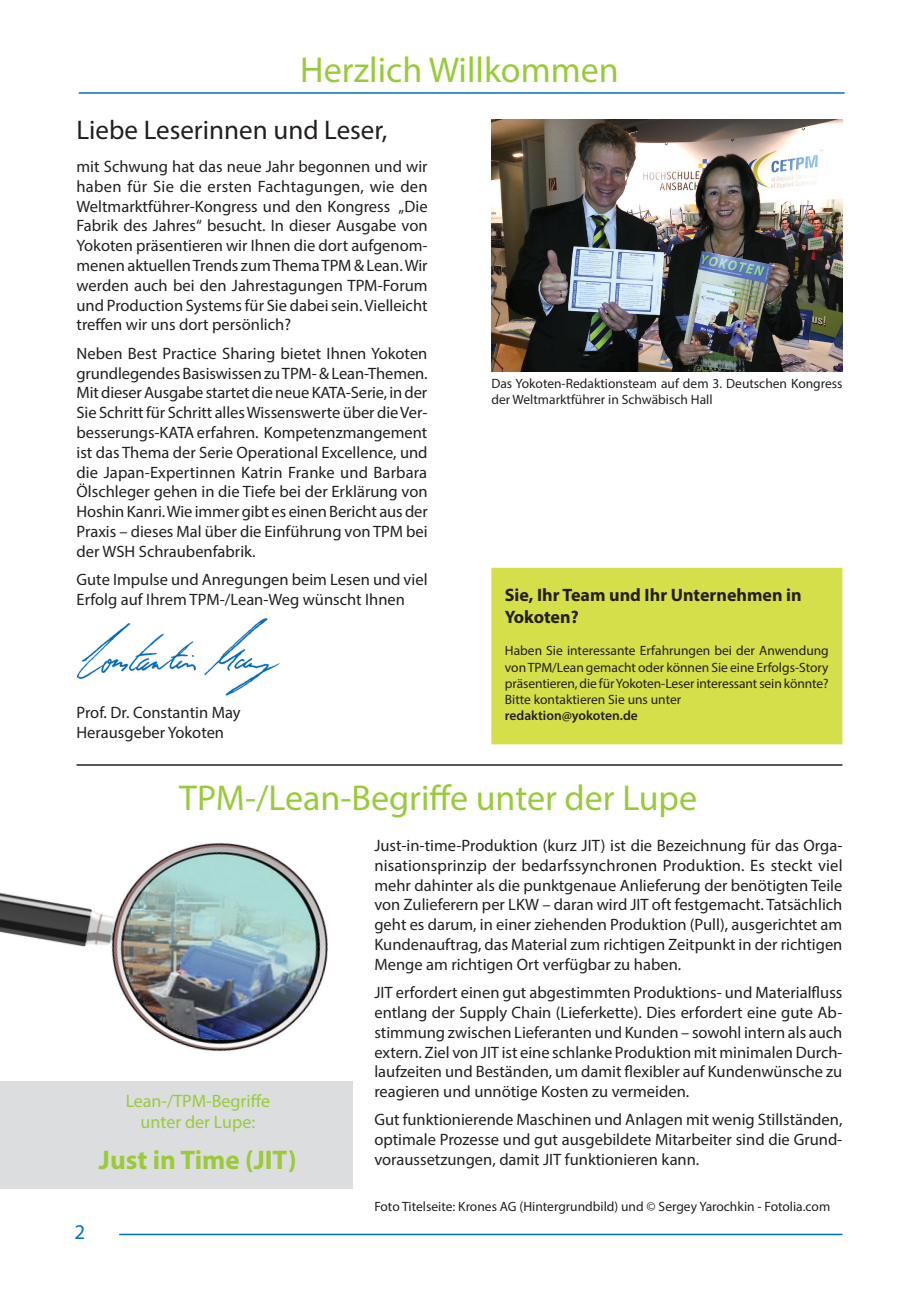
<style>
.page{position:relative;width:919px;height:1289px;background:#fff}
.page>*{position:absolute;margin:0;border:0;box-sizing:border-box;transform-origin:0 0}
.t1{font:36px "Myriad Pro";color:#9aca3c}
.t2{font:27px "Myriad Pro";color:#231f20}
.t3{font:700 27px "Myriad Pro";color:#9aca3c}
.t4{font:21px "Myriad Pro";color:#0072bc}
.t5{font:700 18px/21.6px "Myriad Pro";color:#231f20}
.t6{font:18px/21.6px "Myriad Pro";color:#9aca3c;text-align:center}
.t7{font:16.5px/19.8px "Myriad Pro";color:#231f20;text-align:justify}
.t8{font:13.5px/16.2px "Myriad Pro";color:#231f20;text-align:justify}
.t9{font:600 13.5px "Myriad Pro";color:#231f20}
</style>
<div class="page">
<hr style="left:79px;top:92px;width:765px;height:2px;background:#0072bc">
<hr style="left:119px;top:1233px;width:723px;height:2px;background:#0072bc">
<div style="left:0;top:1081px;width:353px;height:107px;background:#dcddde"></div>
<img style="left:76px;top:618px;width:204px;height:78px">
<img style="left:0;top:842px;width:328px;height:210px">
<hr style="left:77px;top:764px;width:765px;height:1px;background:#231f20">
<div style="left:491px;top:568px;width:351px;height:176px;background:#d4df49"></div>
<img style="left:491px;top:119px;width:351px;height:253px">
<h1 class="t1" style="left:300px;top:48px;width:320px">Herzlich Willkommen</h1>
<h2 class="t2" style="left:77px;top:114px;width:312px">Liebe Leserinnen und Leser,</h2>
<p class="t7" style="left:77px;top:156px;width:352px">mit Schwung hat das neue Jahr begonnen und wir haben für Sie die ersten Fachtagungen, wie den Weltmarktführer-Kongress und den Kongress „Die Fabrik des Jahres“ besucht. In dieser Ausgabe von Yokoten präsentieren wir Ihnen die dort aufgenom&shy;menen aktuellen Trends zum Thema TPM &amp; Lean. Wir werden auch bei den Jahrestagungen TPM-Forum und Production Systems für Sie dabei sein. Vielleicht treffen wir uns dort persönlich?</p>
<p class="t7" style="left:77px;top:343px;width:353px">Neben Best Practice Sharing bietet Ihnen Yokoten grundlegendes Basiswissen zu TPM- &amp; Lean-Themen.<br>Mit dieser Ausgabe startet die neue KATA-Serie, in der Sie Schritt für Schritt alles Wissenswerte über die Ver&shy;besserungs-KATA erfahren. Kompetenzmangement ist das Thema der Serie Operational Excellence, und die Japan-Expertinnen Katrin Franke und Barbara Ölschleger gehen in die Tiefe bei der Erklärung von Hoshin Kanri. Wie immer gibt es einen Bericht aus der Praxis – dieses Mal über die Einführung von TPM bei der WSH Schraubenfabrik.</p>
<p class="t7" style="left:77px;top:569px;width:352px">Gute Impulse und Anregungen beim Lesen und viel<br>Erfolg auf Ihrem TPM-/Lean-Weg wünscht Ihnen</p>
<p class="t7" style="left:77px;top:702px;width:165px">Prof. Dr. Constantin May<br>Herausgeber Yokoten</p>
<p class="t8" style="left:491px;top:375px;width:352px">Das Yokoten-Redaktionsteam auf dem 3. Deutschen Kongress der Weltmarktführer in Schwäbisch Hall</p>
<p class="t5" style="left:505px;top:584px;width:298px">Sie, Ihr Team und Ihr Unternehmen in<br>Yokoten?</p>
<p class="t8" style="left:505px;top:642px;width:325px">Haben Sie interessante Erfahrungen bei der Anwendung von TPM/Lean gemacht oder können Sie eine Erfolgs-Story präsentieren, die für Yokoten-Leser interessant sein könnte?<br>Bitte kontaktieren Sie uns unter</p>
<p class="t9" style="left:505px;top:707px;width:134px">redaktion@yokoten.de</p>
<h1 class="t1" style="left:179px;top:775px;width:519px">TPM-/Lean-Begriffe unter der Lupe</h1>
<p class="t6" style="left:126px;top:1089px;width:146px">Lean-/TPM-Begriffe unter der Lupe:</p>
<h2 class="t3" style="left:99px;top:1142px;width:199px">Just in Time (JIT)</h2>
<p class="t4" style="left:74px;top:1218px;width:12px">2</p>
<p class="t7" style="left:374px;top:835px;width:469px">Just-in-time-Produktion (kurz JIT) ist die Bezeichnung für das Orga&shy;nisationsprinzip der bedarfssynchronen Produktion. Es steckt viel mehr dahinter als die punktgenaue Anlieferung der benötigten Teile von Zulieferern per LKW – daran wird JIT oft festgemacht. Tatsächlich geht es darum, in einer ziehenden Produktion (Pull), ausgerichtet am Kundenauftrag, das Material zum richtigen Zeitpunkt in der richtigen Menge am richtigen Ort verfügbar zu haben.</p>
<p class="t7" style="left:374px;top:982px;width:469px">JIT erfordert einen gut abgestimmten Produktions- und Materialfluss entlang der Supply Chain (Lieferkette). Dies erfordert eine gute Ab&shy;stimmung zwischen Lieferanten und Kunden – sowohl intern als auch extern. Ziel von JIT ist eine schlanke Produktion mit minimalen Durch&shy;laufzeiten und Beständen, um damit flexibler auf Kundenwünsche zu reagieren und unnötige Kosten zu vermeiden.</p>
<p class="t7" style="left:374px;top:1109px;width:469px">Gut funktionierende Maschinen und Anlagen mit wenig Stillständen, optimale Prozesse und gut ausgebildete Mitarbeiter sind die Grund&shy;voraussetzungen, damit JIT funktionieren kann.</p>
<p class="t8" style="left:374px;top:1197px;width:457px">Foto Titelseite: Krones AG (Hintergrundbild) und © Sergey Yarochkin - Fotolia.com</p>
</div>
